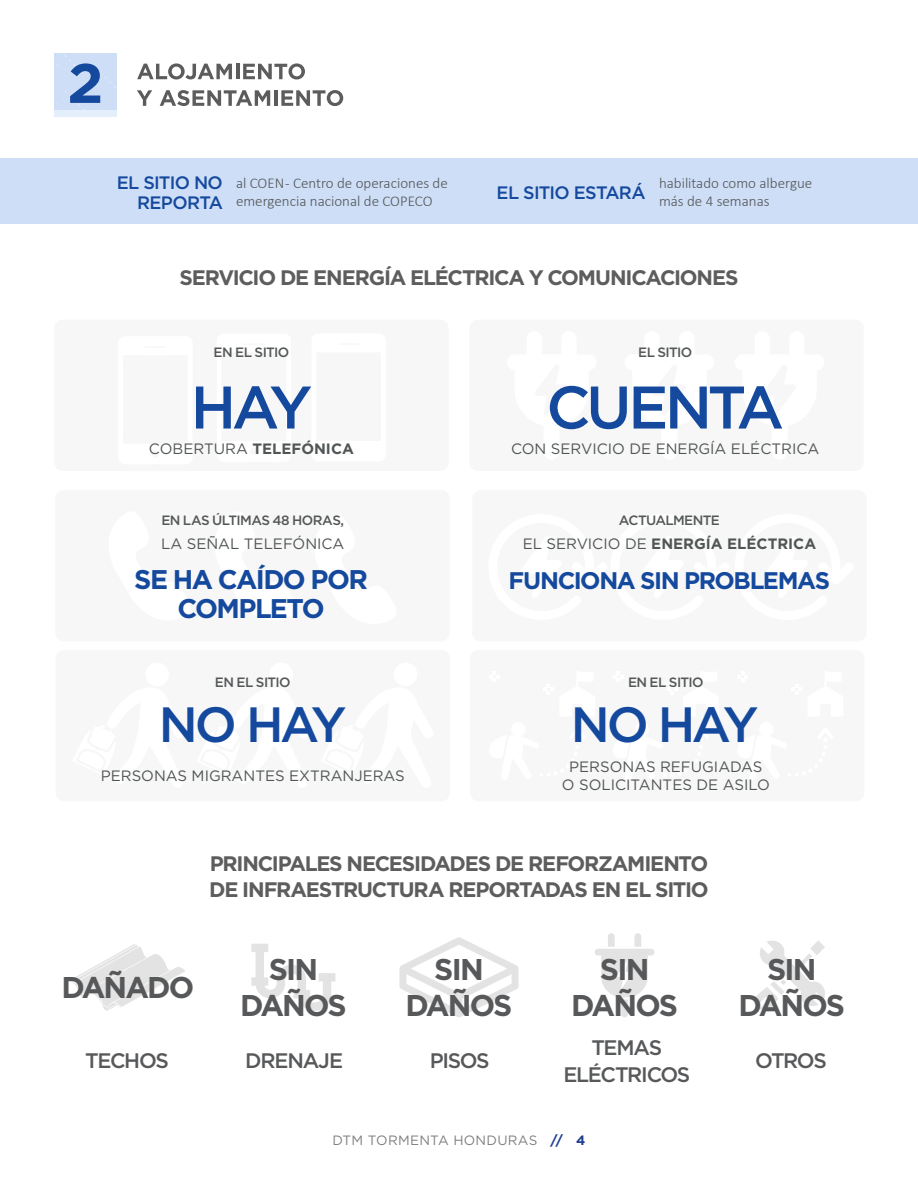
<style>
.page{position:relative;width:918px;height:1188px;background:#fff}
.page>*{position:absolute;margin:0;border:0;box-sizing:border-box;transform-origin:0 0}
.t1{font:500 60px "Gotham";letter-spacing:-.075em;color:#14499d}
.t2{font:500 49.5px "Gotham";letter-spacing:-.07em;color:#14499d}
.t3{font:700 30px/35.4px "Gotham";letter-spacing:-.065em;color:#57585a;text-align:center}
.t4{font:700 27px/29.4px "Gotham";letter-spacing:-.06em;color:#14499d;text-align:center}
.t5{font:700 24px "Gotham";letter-spacing:-.055em;color:#14499d}
.t6{font:700 21px/26.4px "Gotham";letter-spacing:-.055em;color:#5d5d5d}
.t7{font:500 21px/26.4px "Gotham";letter-spacing:-.06em;color:#57585a;text-align:center}
.t8{font:500 18px/20.4px "Gotham";letter-spacing:-.04em;color:#14499d;text-align:right}
.t9{font:15px/18px "Gotham";color:#515555;text-align:center}
.t10{font:300 15px/18px "Calibri";color:#515555}
.t11{font:700 15px "Gotham";color:#515555}
.t12{font:500 13.5px "Gotham";letter-spacing:-.04em;color:#545758}
.t13{font:13.5px "Gotham";letter-spacing:.02em;color:#808080}
.s1{font-weight:400}
.s2{font-weight:700;color:#1d3d90}
</style>
<div class="page">
<div style="left:0;top:158px;width:918px;height:66px;background:#cedef7"></div>
<div style="left:54px;top:320px;width:395px;height:151px;background:#f7f7f7;border-radius:9px"></div>
<svg style="left:137px;top:63px;width:95px;height:16px"></svg>
<hr style="left:236px;top:64px;width:3px;height:15px;background:#5c5c5c">
<svg style="left:243px;top:63px;width:62px;height:16px"></svg>
<svg style="left:137px;top:90px;width:15px;height:16px"></svg>
<svg style="left:160px;top:90px;width:110px;height:16px"></svg>
<hr style="left:274px;top:90px;width:4px;height:16px;background:#5c5c5c">
<svg style="left:281px;top:90px;width:62px;height:16px"></svg>
<div style="left:54px;top:53px;width:62px;height:63px;background:#cfdef7"></div>
<div style="left:54px;top:110px;width:62px;height:6px;background:#e5effb"></div>
<svg style="left:56px;top:55px;width:60px;height:55px"></svg>
<svg style="left:71px;top:944px;width:114px;height:67px"></svg>
<svg style="left:251px;top:944px;width:84px;height:67px"></svg>
<svg style="left:399px;top:937px;width:120px;height:80px"></svg>
<div style="left:595px;top:949px;width:60px;height:7px;background:#e3e3e3;border-radius:3px"></div>
<svg style="left:608px;top:933px;width:7px;height:14px"></svg>
<svg style="left:634px;top:933px;width:7px;height:14px"></svg>
<svg style="left:601px;top:956px;width:47px;height:61px"></svg>
<svg style="left:755px;top:940px;width:70px;height:70px"></svg>
<div style="left:469px;top:320px;width:395px;height:151px;background:#f7f7f7;border-radius:9px"></div>
<div style="left:472px;top:490px;width:395px;height:151px;background:#f7f7f7;border-radius:9px"></div>
<div style="left:55px;top:490px;width:395px;height:151px;background:#f7f7f7;border-radius:9px"></div>
<div style="left:470px;top:650px;width:394px;height:151px;background:#f7f7f7;border-radius:9px"></div>
<div style="left:56px;top:650px;width:394px;height:151px;background:#f7f7f7;border-radius:9px"></div>
<p class="t8" style="left:117px;top:172px;width:108px">EL SITIO NO<br>REPORTA</p>
<p class="t8" style="left:497px;top:182px;width:151px">EL SITIO ESTARÁ</p>
<p class="t10" style="left:236px;top:176px;width:213px">al COEN - Centro de operaciones de emergencia nacional de COPECO</p>
<p class="t10" style="left:659px;top:176px;width:155px">habilitado como albergue más de 4 semanas</p>
<p class="t6" style="left:179px;top:265px;width:561px">SERVICIO DE ENERGÍA ELÉCTRICA Y COMUNICACIONES</p>
<p class="t12" style="left:214px;top:343px;width:77px">EN EL SITIO</p>
<h1 class="t1" style="left:191px;top:368px;width:123px">HAY</h1>
<p class="t12" style="left:638px;top:343px;width:56px">EL SITIO</p>
<h1 class="t1" style="left:546px;top:368px;width:239px">CUENTA</h1>
<p class="t11" style="left:149px;top:439px;width:206px"><span class="s1">COBERTURA</span> TELEFÓNICA</p>
<p class="t9" style="left:511px;top:440px;width:310px">CON SERVICIO DE ENERGÍA ELÉCTRICA</p>
<p class="t12" style="left:161px;top:511px;width:184px">EN LAS ÚLTIMAS 48 HORAS,</p>
<p class="t4" style="left:134px;top:564px;width:235px">SE HA CAÍDO POR<br>COMPLETO</p>
<p class="t9" style="left:161px;top:534px;width:185px">LA SEÑAL TELEFÓNICA</p>
<p class="t12" style="left:619px;top:511px;width:102px">ACTUALMENTE</p>
<p class="t11" style="left:523px;top:534px;width:295px"><span class="s1">EL SERVICIO DE</span> ENERGÍA ELÉCTRICA</p>
<p class="t5" style="left:509px;top:565px;width:323px">FUNCIONA SIN PROBLEMAS</p>
<p class="t12" style="left:215px;top:673px;width:77px">EN EL SITIO</p>
<h2 class="t2" style="left:159px;top:692px;width:189px">NO HAY</h2>
<p class="t12" style="left:628px;top:673px;width:77px">EN EL SITIO</p>
<h2 class="t2" style="left:571px;top:692px;width:189px">NO HAY</h2>
<p class="t9" style="left:101px;top:767px;width:306px">PERSONAS MIGRANTES EXTRANJERAS</p>
<p class="t9" style="left:562px;top:758px;width:209px">PERSONAS REFUGIADAS<br>O SOLICITANTES DE ASILO</p>
<p class="t6" style="left:209px;top:850px;width:501px">PRINCIPALES NECESIDADES DE REFORZAMIENTO<br>DE INFRAESTRUCTURA REPORTADAS EN EL SITIO</p>
<h3 class="t3" style="left:61px;top:969px;width:134px">DAÑADO</h3>
<h3 class="t3" style="left:406px;top:952px;width:108px">SIN<br>DAÑOS</h3>
<h3 class="t3" style="left:240px;top:952px;width:108px">SIN<br>DAÑOS</h3>
<h3 class="t3" style="left:571px;top:952px;width:108px">SIN<br>DAÑOS</h3>
<h3 class="t3" style="left:738px;top:952px;width:108px">SIN<br>DAÑOS</h3>
<p class="t7" style="left:85px;top:1048px;width:85px">TECHOS</p>
<p class="t7" style="left:245px;top:1048px;width:100px">DRENAJE</p>
<p class="t7" style="left:430px;top:1048px;width:62px">PISOS</p>
<p class="t7" style="left:563px;top:1034px;width:129px">TEMAS<br>ELÉCTRICOS</p>
<p class="t13" style="left:332px;top:1131px;width:255px">DTM TORMENTA HONDURAS <span class="s2">// 4</span></p>
<p class="t7" style="left:755px;top:1048px;width:73px">OTROS</p>
</div>
